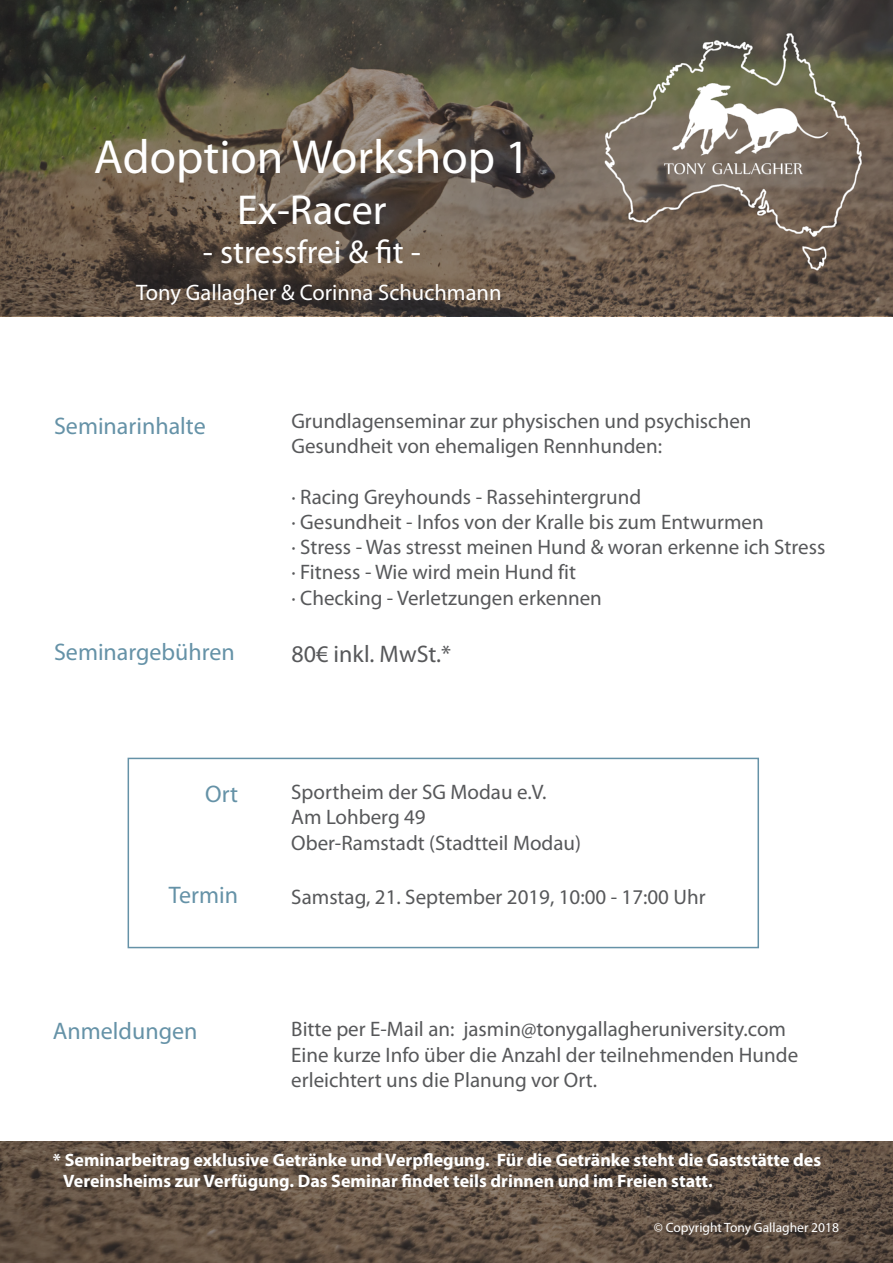
<style>
.page{position:relative;width:893px;height:1263px;background:#fff}
.page>*{position:absolute;margin:0;border:0;box-sizing:border-box;transform-origin:0 0}
.t1{font:48px "Myriad Pro";color:#fff}
.t2{font:42px "Myriad Pro";color:#fff}
.t3{font:33px "Myriad Pro";color:#fff}
.t4{font:24px "Myriad Pro";color:#6592a7}
.t5{font:24px "Myriad Pro";color:#57585a}
.t6{font:22.5px "Myriad Pro";color:#fff}
.t7{font:21px "Myriad Pro";color:#57585a}
.t8{font:700 18px "Myriad Pro";color:#fff}
.t9{font:13.5px "Myriad Pro";color:#fff}
</style>
<div class="page">
<svg style="left:0;top:1141px;width:893px;height:122px;background:#605043"></svg>
<svg style="left:0;top:0;width:893px;height:316px;background:#5b5243"></svg>
<img style="left:592px;top:6px;width:281px;height:280px">
<div style="left:128px;top:758px;width:631px;height:190px;border:2px solid #6592a7"></div>
<p class="t1" style="left:94px;top:128px;width:437px">Adoption Workshop 1</p>
<p class="t2" style="left:237px;top:184px;width:151px">Ex-Racer</p>
<p class="t3" style="left:203px;top:232px;width:219px">- stressfrei &amp; fit -</p>
<p class="t6" style="left:136px;top:279px;width:367px">Tony Gallagher &amp; Corinna Schuchmann</p>
<p class="t4" style="left:54px;top:411px;width:153px">Seminarinhalte</p>
<p class="t4" style="left:54px;top:637px;width:182px">Seminargebühren</p>
<p class="t4" style="left:205px;top:779px;width:34px">Ort</p>
<p class="t4" style="left:169px;top:880px;width:71px">Termin</p>
<p class="t4" style="left:53px;top:1016px;width:146px">Anmeldungen</p>
<p class="t7" style="left:291px;top:408px;width:462px">Grundlagenseminar zur physischen und psychischen</p>
<p class="t7" style="left:291px;top:433px;width:372px">Gesundheit von ehemaligen Rennhunden:</p>
<p class="t7" style="left:291px;top:484px;width:351px">∙ Racing Greyhounds - Rassehintergrund</p>
<p class="t7" style="left:291px;top:509px;width:474px">∙ Gesundheit - Infos von der Kralle bis zum Entwurmen</p>
<p class="t7" style="left:291px;top:534px;width:535px">∙ Stress - Was stresst meinen Hund &amp; woran erkenne ich Stress</p>
<p class="t7" style="left:291px;top:559px;width:286px">∙ Fitness - Wie wird mein Hund fit</p>
<p class="t7" style="left:291px;top:585px;width:312px">∙ Checking - Verletzungen erkennen</p>
<p class="t5" style="left:291px;top:639px;width:161px">80€ inkl. MwSt.*</p>
<p class="t7" style="left:291px;top:779px;width:257px">Sportheim der SG Modau e.V.</p>
<p class="t7" style="left:291px;top:804px;width:136px">Am Lohberg 49</p>
<p class="t7" style="left:291px;top:830px;width:291px">Ober-Ramstadt (Stadtteil Modau)</p>
<p class="t7" style="left:291px;top:884px;width:416px">Samstag, 21. September 2019, 10:00 - 17:00 Uhr</p>
<p class="t7" style="left:291px;top:1016px;width:496px">Bitte per E-Mail an: jasmin@tonygallagheruniversity.com</p>
<p class="t7" style="left:291px;top:1042px;width:508px">Eine kurze Info über die Anzahl der teilnehmenden Hunde</p>
<p class="t7" style="left:291px;top:1067px;width:307px">erleichtert uns die Planung vor Ort.</p>
<p class="t8" style="left:53px;top:1148px;width:770px">* Seminarbeitrag exklusive Getränke und Verpflegung. Für die Getränke steht die Gaststätte des</p>
<p class="t8" style="left:63px;top:1169px;width:651px">Vereinsheims zur Verfügung. Das Seminar findet teils drinnen und im Freien statt.</p>
<p class="t9" style="left:654px;top:1219px;width:187px">© Copyright Tony Gallagher 2018</p>
</div>
